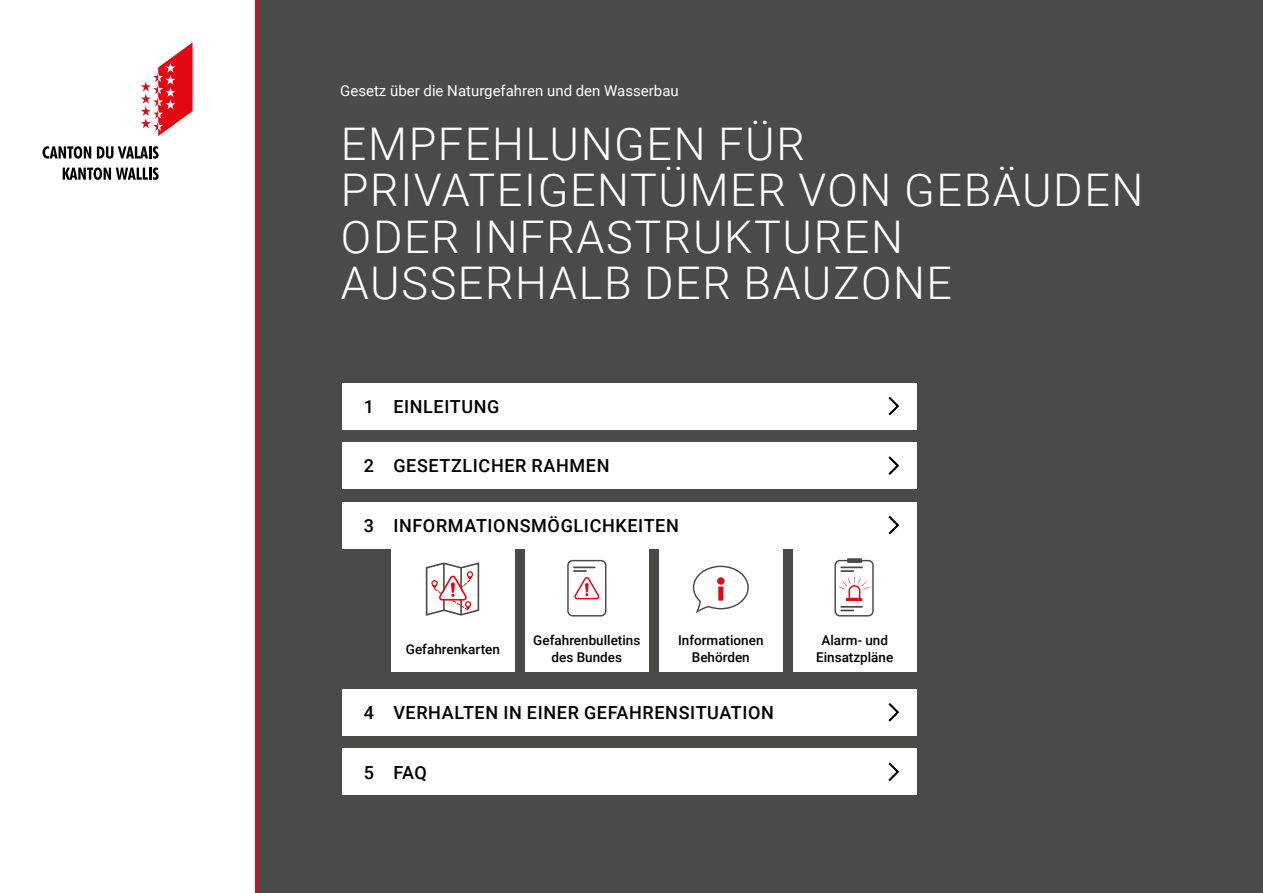
<style>
.page{position:relative;width:1263px;height:893px;background:#fff}
.page>*{position:absolute;margin:0;border:0;box-sizing:border-box;transform-origin:0 0}
.t1{font:300 45px/46.5px "Roboto";letter-spacing:.035em;color:#fff}
.t2{font:500 18px "Roboto";letter-spacing:.035em;color:#000}
.t3{font:15px "Roboto";color:#fff}
.t4{font:500 13.5px/16.5px "Roboto";color:#000;text-align:center}
</style>
<div class="page">
<div style="left:255px;top:0;width:1008px;height:893px;background:#4a4a49"></div>
<hr style="left:255px;top:0;width:3px;height:893px;background:#e30613">
<svg style="left:141px;top:43px;width:51px;height:93px"></svg>
<svg style="left:43px;top:146px;width:48px;height:13px"></svg>
<svg style="left:97px;top:146px;width:62px;height:13px"></svg>
<svg style="left:63px;top:167px;width:96px;height:13px"></svg>
<div style="left:342px;top:383px;width:574px;height:46px;background:#fff"></div>
<svg style="left:888px;top:397px;width:11px;height:19px"></svg>
<div style="left:342px;top:442px;width:574px;height:47px;background:#fff"></div>
<svg style="left:888px;top:456px;width:11px;height:19px"></svg>
<div style="left:342px;top:502px;width:574px;height:47px;background:#fff"></div>
<svg style="left:888px;top:516px;width:11px;height:19px"></svg>
<div style="left:342px;top:689px;width:574px;height:47px;background:#fff"></div>
<svg style="left:888px;top:703px;width:11px;height:19px"></svg>
<div style="left:342px;top:748px;width:574px;height:47px;background:#fff"></div>
<svg style="left:888px;top:762px;width:11px;height:19px"></svg>
<div style="left:391px;top:549px;width:123px;height:123px;background:#fff"></div>
<svg style="left:425px;top:562px;width:55px;height:54px"></svg>
<div style="left:793px;top:549px;width:123px;height:123px;background:#fff"></div>
<hr style="left:847px;top:598px;width:15px;height:3px;background:#e30b17">
<div style="left:834px;top:560px;width:40px;height:56px;border:1px solid #4a4a49;border-radius:5px"></div>
<hr style="left:840px;top:566px;width:23px;height:2px;background:#4a4a49">
<svg style="left:839px;top:570px;width:31px;height:30px"></svg>
<hr style="left:840px;top:606px;width:23px;height:2px;background:#4a4a49">
<svg style="left:840px;top:610px;width:14px;height:1px"></svg>
<div style="left:847px;top:558px;width:15px;height:5px;background:#4a4a49"></div>
<div style="left:659px;top:549px;width:123px;height:123px;background:#fff"></div>
<svg style="left:692px;top:565px;width:57px;height:48px"></svg>
<div style="left:718px;top:586px;width:5px;height:15px;background:#e30613"></div>
<div style="left:717px;top:577px;width:7px;height:8px;background:#e30613;border-radius:50%"></div>
<div style="left:525px;top:549px;width:123px;height:123px;background:#fff"></div>
<div style="left:567px;top:560px;width:39px;height:56px;border:1px solid #4a4a49;border-radius:5px"></div>
<hr style="left:573px;top:566px;width:22px;height:2px;background:#4a4a49">
<svg style="left:573px;top:570px;width:26px;height:29px"></svg>
<p class="t3" style="left:340px;top:80px;width:340px">Gesetz über die Naturgefahren und den Wasserbau</p>
<h1 class="t1" style="left:341px;top:119px;width:804px">EMPFEHLUNGEN FÜR<br>PRIVATEIGENTÜMER VON GEBÄUDEN<br>ODER INFRASTRUKTUREN<br>AUSSERHALB DER BAUZONE</h1>
<p class="t2" style="left:364px;top:394px;width:137px">1 EINLEITUNG</p>
<p class="t2" style="left:364px;top:453px;width:247px">2 GESETZLICHER RAHMEN</p>
<p class="t2" style="left:364px;top:513px;width:316px">3 INFORMATIONSMÖGLICHKEITEN</p>
<p class="t4" style="left:533px;top:632px;width:109px">Gefahrenbulletins des Bundes</p>
<p class="t4" style="left:678px;top:632px;width:87px">Informationen<br>Behörden</p>
<p class="t4" style="left:406px;top:640px;width:96px">Gefahrenkarten</p>
<p class="t4" style="left:816px;top:632px;width:79px">Alarm- und<br>Einsatzpläne</p>
<p class="t2" style="left:364px;top:700px;width:412px">4 VERHALTEN IN EINER GEFAHRENSITUATION</p>
<p class="t2" style="left:364px;top:759px;width:65px">5 FAQ</p>
</div>
